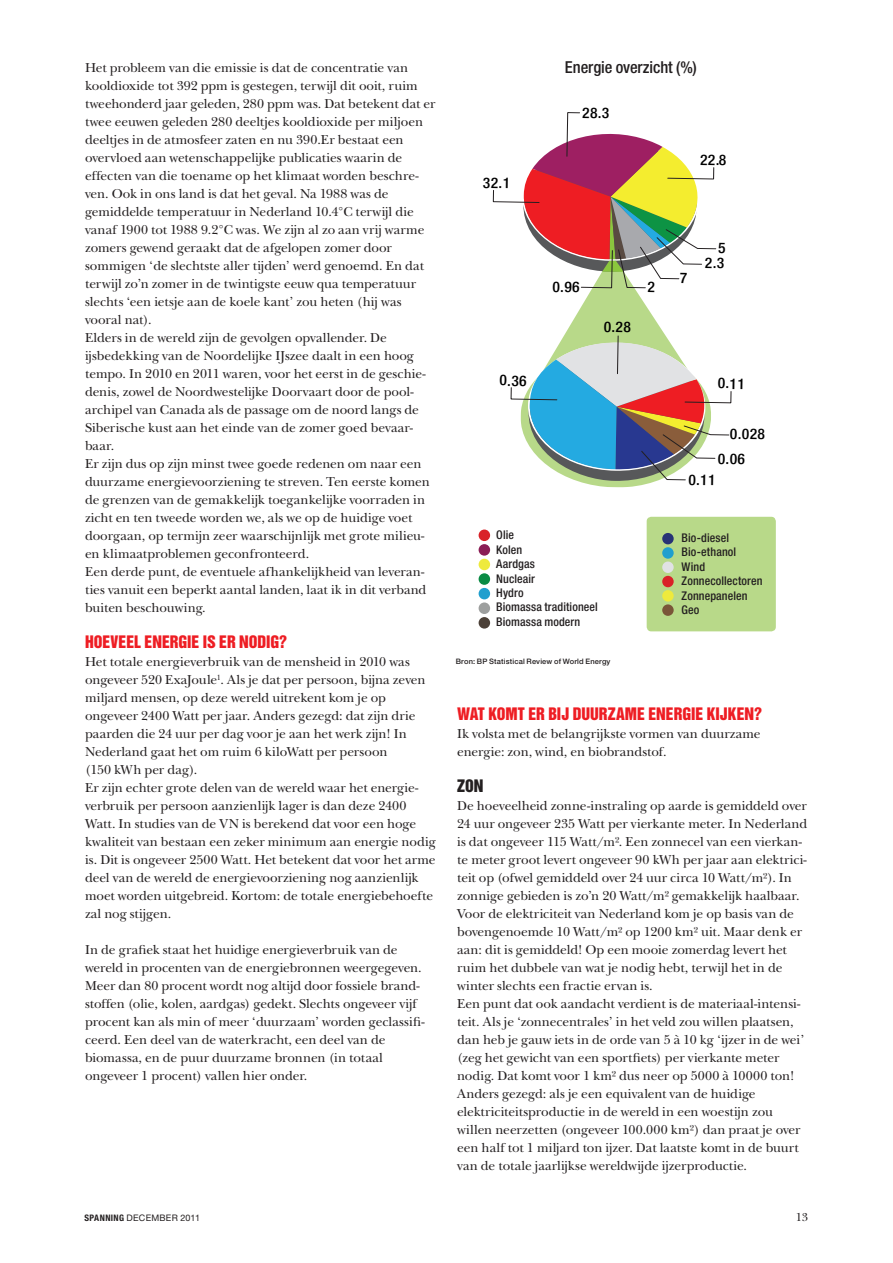
<style>
.page{position:relative;width:893px;height:1263px;background:#fff}
.page>*{position:absolute;margin:0;border:0;box-sizing:border-box;transform-origin:0 0}
.t1{font:500 condensed 16.5px "Helvetica Neue LT Std";letter-spacing:-.005em;color:#231f20}
.t2{font:15.75px "Helvetica Inserat LT Std";letter-spacing:-.005em;color:#ee1d23}
.t3{font:15.75px "Helvetica Inserat LT Std";color:#231f20}
.t4{font:500 condensed 14.7px/15.9px "Helvetica Neue LT Std";color:#000;text-align:right;scale:1.05 1}
.t5{font:13.5px/18px "New Baskerville Std";letter-spacing:-.005em;color:#231f20}
.t6{font:500 condensed 12px/14.4px "Helvetica Neue LT Std";letter-spacing:.01em;color:#231f20}
.t7{font:12px "New Baskerville Std";color:#231f20}
.t8{font:9px "Helvetica Neue LT Std";letter-spacing:.025em;color:#231f20}
.t9{font:500 7.5px "Helvetica Neue LT Std";letter-spacing:.02em;color:#231f20}
.s1{font-weight:700;font-stretch:condensed}
</style>
<div class="page">
<div style="left:647px;top:517px;width:129px;height:114px;background:#b8d989;border-radius:5px"></div>
<div style="left:479px;top:529px;width:11px;height:12px;background:#d92228;border-radius:50%"></div>
<div style="left:479px;top:544px;width:11px;height:12px;background:#8b1d55;border-radius:50%"></div>
<div style="left:479px;top:559px;width:11px;height:11px;background:#eeea3d;border-radius:50%"></div>
<div style="left:479px;top:573px;width:11px;height:12px;background:#0a8b44;border-radius:50%"></div>
<div style="left:479px;top:588px;width:11px;height:11px;background:#209fce;border-radius:50%"></div>
<div style="left:479px;top:602px;width:11px;height:12px;background:#9d9f9e;border-radius:50%"></div>
<div style="left:479px;top:617px;width:11px;height:12px;background:#4c4138;border-radius:50%"></div>
<div style="left:662px;top:533px;width:12px;height:11px;background:#273376;border-radius:50%"></div>
<div style="left:662px;top:547px;width:12px;height:12px;background:#209fce;border-radius:50%"></div>
<div style="left:662px;top:561px;width:12px;height:12px;background:#e1e2e4;border-radius:50%"></div>
<div style="left:662px;top:576px;width:12px;height:11px;background:#d92228;border-radius:50%"></div>
<div style="left:662px;top:590px;width:12px;height:11px;background:#eeea3d;border-radius:50%"></div>
<div style="left:662px;top:604px;width:12px;height:12px;background:#7a5538;border-radius:50%"></div>
<svg style="left:493px;top:112px;width:238px;height:375px"></svg>
<p class="t5" style="left:85px;top:59px;width:352px">Het probleem van die emissie is dat de concentratie van kooldioxide tot 392 ppm is gestegen, terwijl dit ooit, ruim tweehonderd jaar geleden, 280 ppm was. Dat betekent dat er twee eeuwen geleden 280 deeltjes kooldioxide per miljoen deeltjes in de atmosfeer zaten en nu 390.Er bestaat een overvloed aan wetenschappelijke publicaties waarin de effecten van die toename op het klimaat worden beschre&shy;ven. Ook in ons land is dat het geval. Na 1988 was de gemiddelde temperatuur in Nederland 10.4°C terwijl die vanaf 1900 tot 1988 9.2°C was. We zijn al zo aan vrij warme zomers gewend geraakt dat de afgelopen zomer door sommigen ‘de slechtste aller tijden’ werd genoemd. En dat terwijl zo’n zomer in de twintigste eeuw qua temperatuur slechts ‘een ietsje aan de koele kant’ zou heten (hij was vooral nat).<br>Elders in de wereld zijn de gevolgen opvallender. De ijsbedekking van de Noordelijke IJszee daalt in een hoog tempo. In 2010 en 2011 waren, voor het eerst in de geschie&shy;denis, zowel de Noordwestelijke Doorvaart door de pool&shy;archipel van Canada als de passage om de noord langs de Siberische kust aan het einde van de zomer goed bevaar&shy;baar.<br>Er zijn dus op zijn minst twee goede redenen om naar een duurzame energievoorziening te streven. Ten eerste komen de grenzen van de gemakkelijk toegankelijke voorraden in zicht en ten tweede worden we, als we op de huidige voet doorgaan, op termijn zeer waarschijnlijk met grote milieu&shy;en klimaatproblemen geconfronteerd.<br>Een derde punt, de eventuele afhankelijkheid van leveran&shy;ties vanuit een beperkt aantal landen, laat ik in dit verband buiten beschouwing.</p>
<p class="t2" style="left:85px;top:632px;width:204px">HOEVEEL ENERGIE IS ER NODIG?</p>
<p class="t5" style="left:85px;top:653px;width:352px">Het totale energieverbruik van de mensheid in 2010 was ongeveer 520 ExaJoule<sup>1</sup>. Als je dat per persoon, bijna zeven miljard mensen, op deze wereld uitrekent kom je op ongeveer 2400 Watt per jaar. Anders gezegd: dat zijn drie paarden die 24 uur per dag voor je aan het werk zijn! In Nederland gaat het om ruim 6 kiloWatt per persoon<br>(150 kWh per dag).<br>Er zijn echter grote delen van de wereld waar het energie&shy;verbruik per persoon aanzienlijk lager is dan deze 2400<br>Watt. In studies van de VN is berekend dat voor een hoge kwaliteit van bestaan een zeker minimum aan energie nodig is. Dit is ongeveer 2500 Watt. Het betekent dat voor het arme deel van de wereld de energievoorziening nog aanzienlijk moet worden uitgebreid. Kortom: de totale energiebehoefte zal nog stijgen.</p>
<p class="t5" style="left:85px;top:941px;width:341px">In de grafiek staat het huidige energieverbruik van de wereld in procenten van de energiebronnen weergegeven.<br>Meer dan 80 procent wordt nog altijd door fossiele brand&shy;stoffen (olie, kolen, aardgas) gedekt. Slechts ongeveer vijf procent kan als min of meer ‘duurzaam’ worden geclassifi&shy;ceerd. Een deel van de waterkracht, een deel van de biomassa, en de puur duurzame bronnen (in totaal ongeveer 1 procent) vallen hier onder.</p>
<p class="t1" style="left:565px;top:57px;width:133px">Energie overzicht (%)</p>
<p class="t4" style="left:483px;top:175px;width:27px;rotate:1deg">32.1</p>
<p class="t4" style="left:582px;top:104px;width:27px;rotate:1deg">28.3</p>
<p class="t4" style="left:500px;top:372px;width:27px;rotate:1deg">0.36</p>
<p class="t4" style="left:553px;top:278px;width:27px;rotate:1deg">0.96</p>
<p class="t4" style="left:604px;top:319px;width:27px;rotate:1deg">0.28</p>
<p class="t6" style="left:496px;top:528px;width:103px">Olie<br>Kolen<br>Aardgas<br>Nucleair<br>Hydro<br>Biomassa traditioneel<br>Biomassa modern</p>
<p class="t9" style="left:456px;top:657px;width:156px">Bron: BP Statistical Review of World Energy</p>
<p class="t4" style="left:700px;top:151px;width:27px;rotate:1deg">22.8</p>
<p class="t4" style="left:705px;top:239px;width:21px;rotate:1deg">5<br>2.3</p>
<p class="t4" style="left:718px;top:375px;width:27px;rotate:1deg">0.11</p>
<p class="t4" style="left:718px;top:421px;width:46px;line-height:25px;text-align:left;text-indent:12px;rotate:1deg">0.028<br>0.06</p>
<p class="t4" style="left:689px;top:471px;width:27px;rotate:1deg">0.11</p>
<p class="t6" style="left:682px;top:530px;width:82px">Bio-diesel<br>Bio-ethanol<br>Wind<br>Zonnecollectoren<br>Zonnepanelen<br>Geo</p>
<p class="t2" style="left:457px;top:704px;width:306px">WAT KOMT ER BIJ DUURZAME ENERGIE KIJKEN?</p>
<p class="t5" style="left:457px;top:725px;width:305px">Ik volsta met de belangrijkste vormen van duurzame energie: zon, wind, en biobrandstof.</p>
<p class="t3" style="left:457px;top:776px;width:28px">ZON</p>
<p class="t5" style="left:457px;top:797px;width:352px">De hoeveelheid zonne-instraling op aarde is gemiddeld over 24 uur ongeveer 235 Watt per vierkante meter. In Nederland is dat ongeveer 115 Watt/m². Een zonnecel van een vierkan&shy;te meter groot levert ongeveer 90 kWh per jaar aan elektrici&shy;teit op (ofwel gemiddeld over 24 uur circa 10 Watt/m²). In zonnige gebieden is zo’n 20 Watt/m² gemakkelijk haalbaar.<br>Voor de elektriciteit van Nederland kom je op basis van de bovengenoemde 10 Watt/m² op 1200 km² uit. Maar denk er aan: dit is gemiddeld! Op een mooie zomerdag levert het ruim het dubbele van wat je nodig hebt, terwijl het in de winter slechts een fractie ervan is.<br>Een punt dat ook aandacht verdient is de materiaal-intensi&shy;teit. Als je ‘zonnecentrales’ in het veld zou willen plaatsen, dan heb je gauw iets in de orde van 5 à 10 kg ‘ijzer in de wei’ (zeg het gewicht van een sportfiets) per vierkante meter nodig. Dat komt voor 1 km² dus neer op 5000 à 10000 ton!<br>Anders gezegd: als je een equivalent van de huidige elektriciteitsproductie in de wereld in een woestijn zou willen neerzetten (ongeveer 100.000 km²) dan praat je over een half tot 1 miljard ton ijzer. Dat laatste komt in de buurt van de totale jaarlijkse wereldwijde ijzerproductie.</p>
<p class="t8" style="left:84px;top:1212px;width:117px"><span class="s1">SPANNING</span> DECEMBER 2011</p>
<p class="t7" style="left:796px;top:1210px;width:14px">13</p>
</div>
